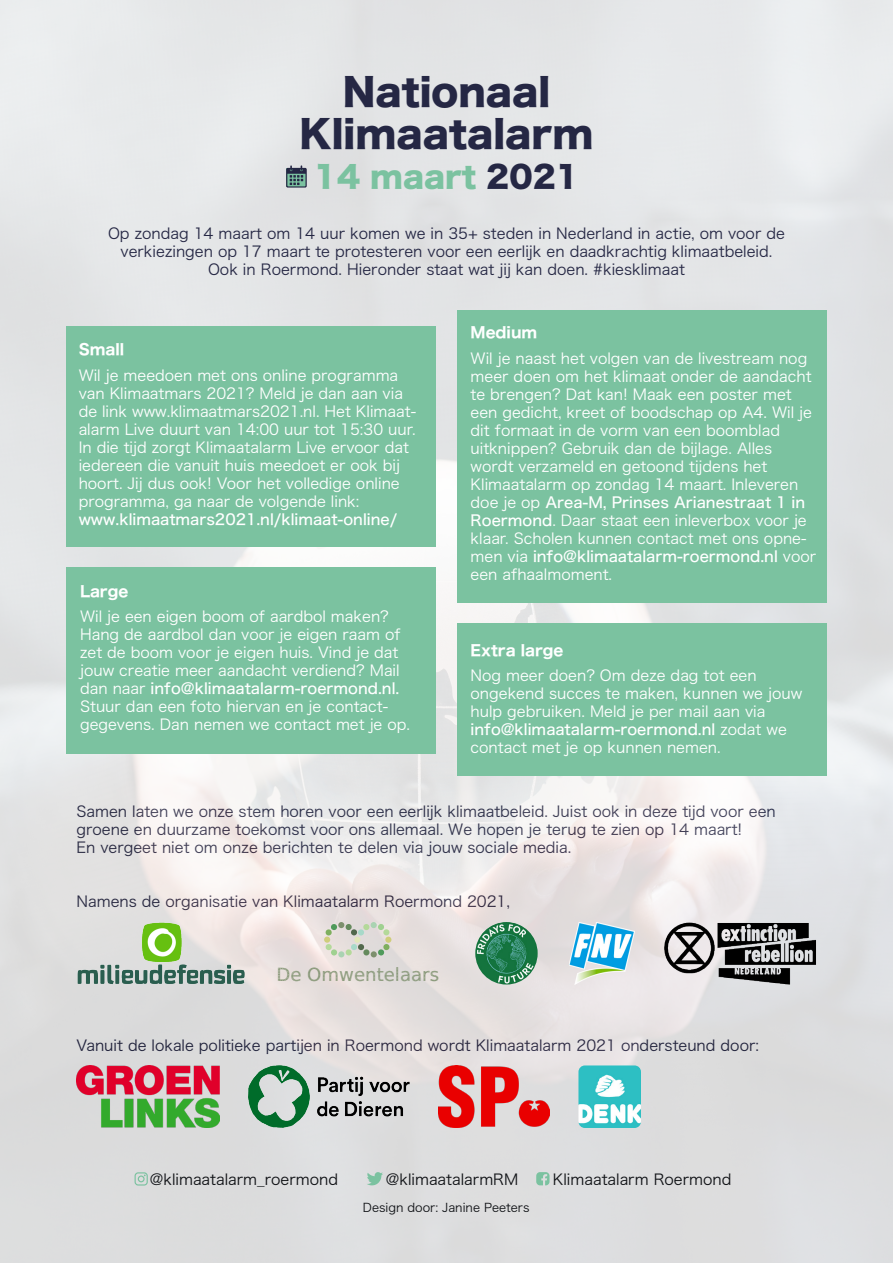
<style>
.page{position:relative;width:893px;height:1263px;background:#fff}
.page>*{position:absolute;margin:0;border:0;box-sizing:border-box;transform-origin:0 0}
.t1{font:37.5px/42px "Hira Kaku Std W8";color:#252744;text-align:center}
.t2{font:30px "Hira Kaku Std W8";color:#7bc2a0}
.t3{font:18.15px "Spranq eco sans";color:#7d906d}
.t4{font:15px/18px "Hiragino Sans W3";color:#fff}
.t5{font:15px/18px "Hiragino Sans W3";color:#252744}
.t6{font:15px "Hiragino Sans W3";color:#101216}
.t7{font:15px "Hiragino Sans W7";color:#fff}
.t8{font:12px "Hiragino Sans W3";color:#101216}
.s1{color:#252744}
.s2{font-family:"Hiragino Sans W5"}
</style>
<div class="page">
<img style="left:0;top:0;width:893px;height:1263px">
<svg style="left:286px;top:165px;width:21px;height:23px"></svg>
<div style="left:66px;top:327px;width:370px;height:220px;background:#7bc2a0"></div>
<svg style="left:536px;top:1172px;width:13px;height:13px"></svg>
<svg style="left:367px;top:1172px;width:16px;height:13px"></svg>
<svg style="left:135px;top:1172px;width:13px;height:13px"></svg>
<svg style="left:325px;top:922px;width:66px;height:35px;background:#ccd2c2"></svg>
<img style="left:664px;top:922px;width:152px;height:63px">
<img style="left:475px;top:922px;width:63px;height:62px;border-radius:31px">
<img style="left:569px;top:922px;width:66px;height:62px">
<img style="left:77px;top:964px;width:168px;height:21px">
<img style="left:140px;top:922px;width:42px;height:40px">
<img style="left:77px;top:1065px;width:143px;height:63px">
<img style="left:248px;top:1065px;width:162px;height:63px">
<img style="left:439px;top:1065px;width:111px;height:63px">
<img style="left:578px;top:1065px;width:63px;height:63px">
<div style="left:457px;top:310px;width:370px;height:292px;background:#7bc2a0"></div>
<div style="left:66px;top:568px;width:370px;height:186px;background:#7bc2a0"></div>
<div style="left:457px;top:624px;width:370px;height:152px;background:#7bc2a0"></div>
<p class="t1" style="left:300px;top:72px;width:295px">Nationaal<br>Klimaatalarm</p>
<p class="t2" style="left:314px;top:160px;width:267px">14 maart <span class="s1">2021</span></p>
<p class="t5" style="left:108px;top:223px;width:678px;text-align:center">Op zondag 14 maart om 14 uur komen we in 35+ steden in Nederland in actie, om voor de verkiezingen op 17 maart te protesteren voor een eerlijk en daadkrachtig klimaatbeleid.<br>Ook in Roermond. Hieronder staat wat jij kan doen. #kiesklimaat</p>
<p class="t7" style="left:79px;top:338px;width:47px">Small</p>
<p class="t4" style="left:79px;top:365px;width:339px">Wil je meedoen met ons online programma van Klimaatmars 2021? Meld je dan aan via de link www.klimaatmars2021.nl. Het Klimaat&shy;alarm Live duurt van 14:00 uur tot 15:30 uur.<br>In die tijd zorgt Klimaatalarm Live ervoor dat iedereen die vanuit huis meedoet er ook bij hoort. Jij dus ook! Voor het volledige online programma, ga naar de volgende link: <span class="s2">www.klimaatmars2021.nl/klimaat-online/</span></p>
<p class="t7" style="left:80px;top:579px;width:50px">Large</p>
<p class="t4" style="left:80px;top:606px;width:322px">Wil je een eigen boom of aardbol maken?<br>Hang de aardbol dan voor je eigen raam of zet de boom voor je eigen huis. Vind je dat jouw creatie meer aandacht verdiend? Mail dan naar <span class="s2">info@klimaatalarm-roermond.nl.<br></span>Stuur dan een foto hiervan en je contact-</p>
<p class="t4" style="left:80px;top:714px;width:332px">gegevens. Dan nemen we contact met je op.</p>
<p class="t7" style="left:471px;top:321px;width:68px">Medium</p>
<p class="t4" style="left:471px;top:348px;width:347px">Wil je naast het volgen van de livestream nog meer doen om het klimaat onder de aandacht te brengen? Dat kan! Maak een poster met een gedicht, kreet of boodschap op A4. Wil je dit formaat in de vorm van een boomblad uitknippen? Gebruik dan de bijlage. Alles wordt verzameld en getoond tijdens het Klimaatalarm op zondag 14 maart. Inleveren doe je op <span class="s2">Area-M, Prinses Arianestraat 1 in Roermond</span>. Daar staat een inleverbox voor je klaar. Scholen kunnen contact met ons opne&shy;men via <span class="s2">info@klimaatalarm-roermond.nl</span> voor een afhaalmoment.</p>
<p class="t7" style="left:471px;top:638px;width:94px">Extra large</p>
<p class="t4" style="left:471px;top:666px;width:333px">Nog meer doen? Om deze dag tot een ongekend succes te maken, kunnen we jouw hulp gebruiken. Meld je per mail aan via <span class="s2">info@klimaatalarm-roermond.nl</span> zodat we contact met je op kunnen nemen.</p>
<p class="t5" style="left:77px;top:802px;width:701px">Samen laten we onze stem horen voor een eerlijk klimaatbeleid. Juist ook in deze tijd voor een groene en duurzame toekomst voor ons allemaal. We hopen je terug te zien op 14 maart!<br>En vergeet niet om onze berichten te delen via jouw sociale media.</p>
<p class="t5" style="left:77px;top:892px;width:435px">Namens de organisatie van Klimaatalarm Roermond 2021,</p>
<p class="t3" style="left:276px;top:963px;width:164px">De Omwentelaars</p>
<p class="t5" style="left:77px;top:1036px;width:684px">Vanuit de lokale politieke partijen in Roermond wordt Klimaatalarm 2021 ondersteund door:</p>
<p class="t6" style="left:150px;top:1166px;width:190px">@klimaatalarm_roermond</p>
<p class="t6" style="left:386px;top:1166px;width:134px">@klimaatalarmRM</p>
<p class="t6" style="left:553px;top:1166px;width:180px">Klimaatalarm Roermond</p>
<p class="t8" style="left:363px;top:1197px;width:168px">Design door: Janine Peeters</p>
</div>
